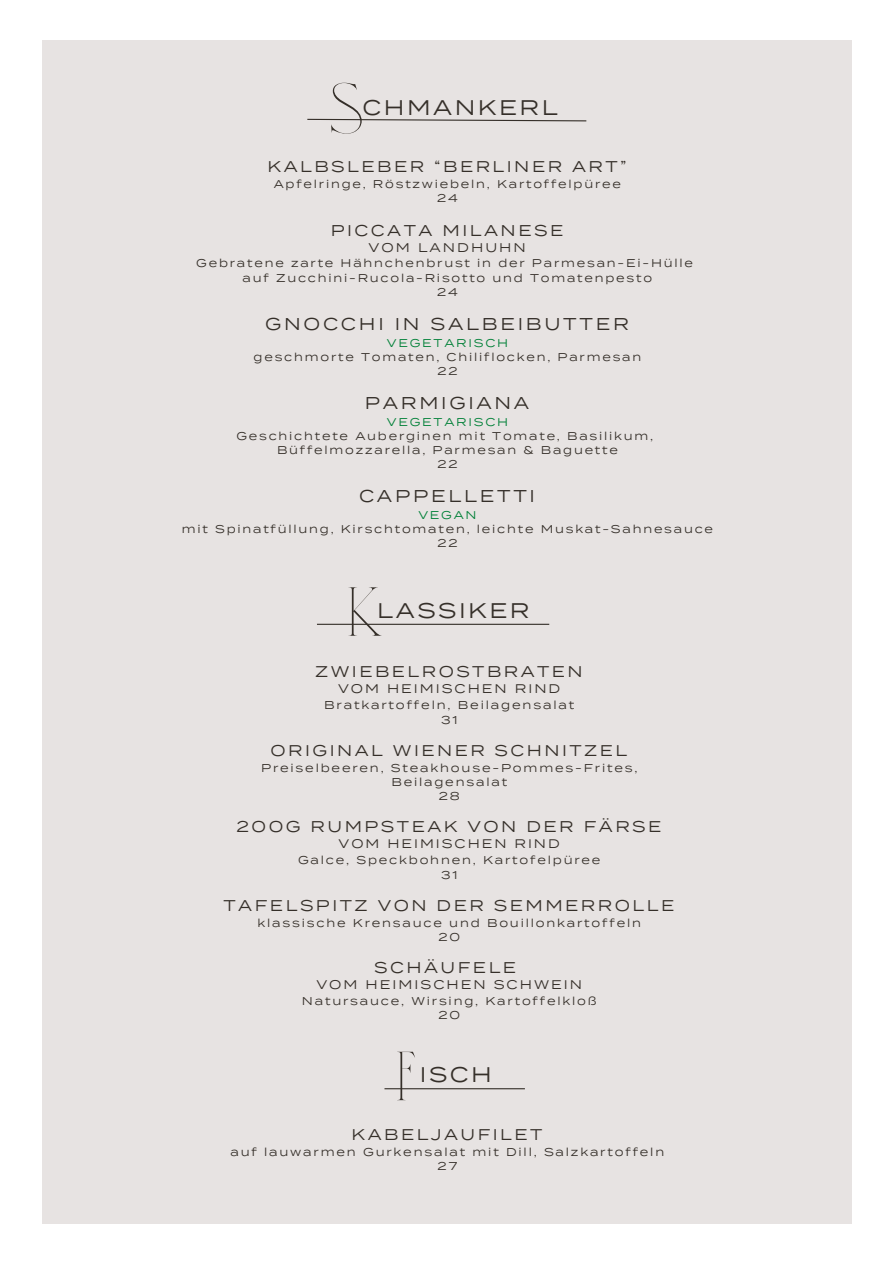
<style>
.page{position:relative;width:894px;height:1264px;background:#fff}
.page>*{position:absolute;margin:0;border:0;box-sizing:border-box;transform-origin:0 0}
.t1{font:69.15px "Chloe";color:#352f29}
.t2{font:21.15px "Termina";letter-spacing:.12em;color:#352f29}
.t3{font:17.1px "Termina";letter-spacing:.16em;color:#352f29}
.t4{font:15.6px "Termina";letter-spacing:.16em;color:#352f29}
.t5{font:15.45px "Termina";letter-spacing:.16em;color:#352f29}
.t6{font:12.6px "Termina";letter-spacing:.16em;color:#352f29}
.t7{font:12.45px "Termina";letter-spacing:.16em;color:#352f29}
.t8{font:11.4px/14.1px "Termina";letter-spacing:.16em;color:#352f29;text-align:center}
.t9{font:11.25px/14.1px "Termina";letter-spacing:.16em;color:#352f29;text-align:center}
.t10{font:11.25px "Termina";letter-spacing:.16em;color:#008037}
</style>
<div class="page">
<div style="left:43px;top:40px;width:807px;height:1183px;background:#e7e3e2"></div>
<hr style="left:317px;top:623px;width:232px;height:2px;background:#352f29">
<svg style="left:307px;top:118px;width:280px;height:4px"></svg>
<hr style="left:384px;top:1088px;width:140px;height:1px;background:#352f29">
<h1 class="t1" style="left:329px;top:68px;width:36px">S</h1>
<h2 class="t2" style="left:362px;top:92px;width:197px">CHMANKERL</h2>
<h3 class="t4" style="left:267px;top:155px;width:360px">KALBSLEBER “BERLINER ART”</h3>
<p class="t9" style="left:274px;top:177px;width:348px">Apfelringe, Röstzwiebeln, Kartoffelpüree<br>24</p>
<h3 class="t4" style="left:330px;top:219px;width:234px">PICCATA MILANESE</h3>
<p class="t6" style="left:368px;top:238px;width:159px">VOM LANDHUHN</p>
<p class="t9" style="left:196px;top:256px;width:498px">Gebratene zarte Hähnchenbrust in der Parmesan-Ei-Hülle auf Zucchini-Rucola-Risotto und Tomatenpesto<br>24</p>
<h3 class="t3" style="left:265px;top:311px;width:365px">GNOCCHI IN SALBEIBUTTER</h3>
<p class="t10" style="left:387px;top:334px;width:123px">VEGETARISCH</p>
<p class="t9" style="left:253px;top:349px;width:389px">geschmorte Tomaten, Chiliflocken, Parmesan<br>22</p>
<h3 class="t3" style="left:364px;top:390px;width:166px">PARMIGIANA</h3>
<p class="t10" style="left:387px;top:413px;width:123px">VEGETARISCH</p>
<p class="t9" style="left:236px;top:428px;width:418px">Geschichtete Auberginen mit Tomate, Basilikum,<br>Büffelmozzarella, Parmesan &amp; Baguette<br>22</p>
<h3 class="t3" style="left:359px;top:483px;width:177px">CAPPELLETTI</h3>
<p class="t10" style="left:418px;top:506px;width:60px">VEGAN</p>
<p class="t9" style="left:182px;top:521px;width:532px">mit Spinatfüllung, Kirschtomaten, leichte Muskat-Sahnesauce<br>22</p>
<h1 class="t1" style="left:344px;top:571px;width:40px">K</h1>
<h2 class="t2" style="left:377px;top:594px;width:154px">LASSIKER</h2>
<h3 class="t5" style="left:315px;top:660px;width:269px">ZWIEBELROSTBRATEN</h3>
<p class="t7" style="left:338px;top:679px;width:224px">VOM HEIMISCHEN RIND</p>
<p class="t8" style="left:324px;top:697px;width:252px">Bratkartoffeln, Beilagensalat<br>31</p>
<h3 class="t5" style="left:270px;top:739px;width:358px">ORIGINAL WIENER SCHNITZEL</h3>
<p class="t8" style="left:261px;top:760px;width:378px">Preiselbeeren, Steakhouse-Pommes-Frites,<br>Beilagensalat<br>28</p>
<h3 class="t4" style="left:236px;top:815px;width:426px">200G RUMPSTEAK VON DER FÄRSE</h3>
<p class="t7" style="left:338px;top:835px;width:222px">VOM HEIMISCHEN RIND</p>
<p class="t9" style="left:298px;top:853px;width:304px">Galce, Speckbohnen, Kartofelpüree<br>31</p>
<h3 class="t4" style="left:223px;top:893px;width:452px">TAFELSPITZ VON DER SEMMERROLLE</h3>
<p class="t9" style="left:257px;top:915px;width:385px">klassische Krensauce und Bouillonkartoffeln<br>20</p>
<h3 class="t4" style="left:374px;top:956px;width:143px">SCHÄUFELE</h3>
<p class="t6" style="left:316px;top:975px;width:267px">VOM HEIMISCHEN SCHWEIN</p>
<p class="t9" style="left:302px;top:993px;width:296px">Natursauce, Wirsing, Kartoffelkloß<br>20</p>
<h1 class="t1" style="left:393px;top:1035px;width:25px">F</h1>
<h2 class="t2" style="left:419px;top:1059px;width:73px">ISCH</h2>
<h3 class="t5" style="left:351px;top:1123px;width:192px">KABELJAUFILET</h3>
<p class="t8" style="left:230px;top:1144px;width:435px">auf lauwarmen Gurkensalat mit Dill, Salzkartoffeln<br>27</p>
</div>
